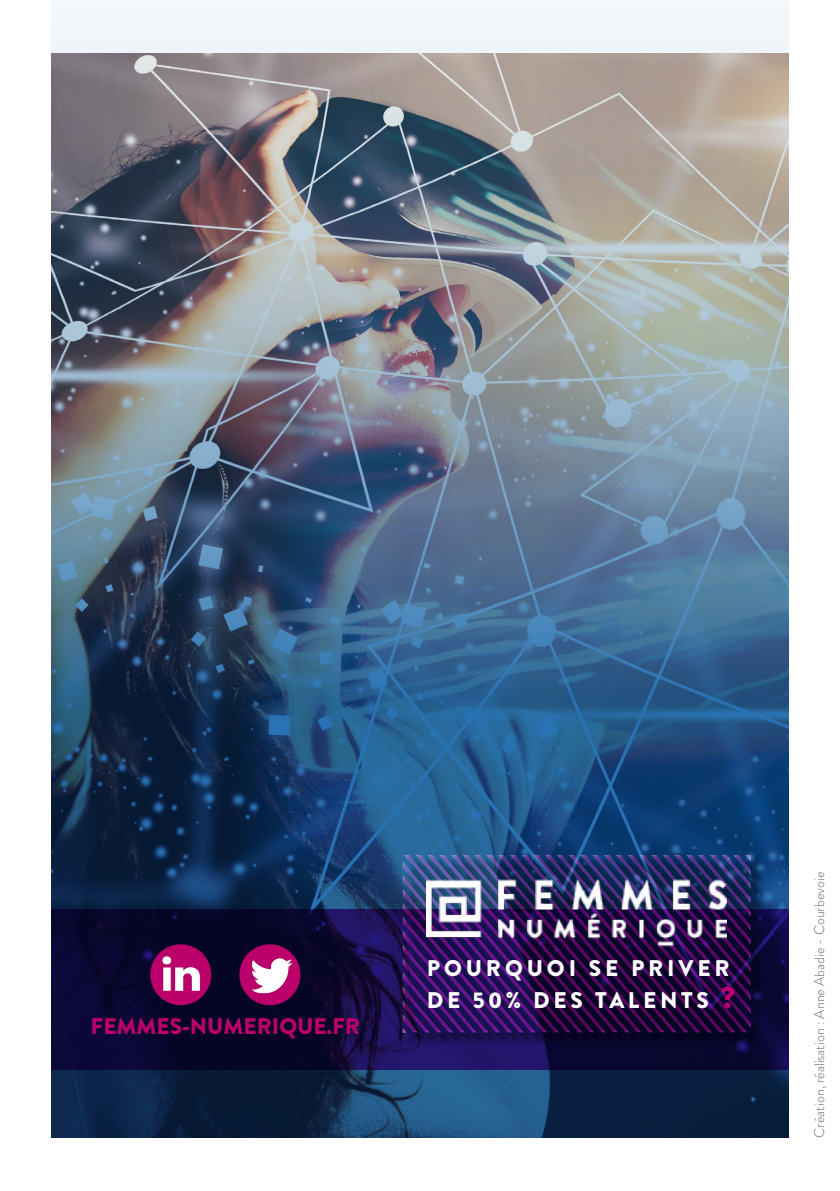
<style>
.page{position:relative;width:840px;height:1191px;background:#fff}
.page>*{position:absolute;margin:0;border:0;box-sizing:border-box;transform-origin:0 0}
.t1{font:900 22.6px/31.6px "Brandon Grotesque";letter-spacing:.17em;color:#fff}
.t2{font:900 22.6px "Brandon Grotesque";color:#bb006b}
.t3{font:300 14px "Brandon Grotesque";color:#6b6b6a}
.s1{font-size:30px;color:#bb006b}
</style>
<div class="page">
<img style="left:51px;top:0;width:737px;height:1137px">
<div style="left:404px;top:857px;width:360px;height:189px;background:#000;opacity:.75"></div>
<div style="left:384px;top:842px;width:383px;height:194px;background:#fff;opacity:.75"></div>
<img style="left:426px;top:879px;width:300px;height:67px">
<div style="left:150px;top:944px;width:61px;height:61px;background:#bb006b;border-radius:50%"></div>
<img style="left:158px;top:944px;width:44px;height:53px">
<div style="left:239px;top:944px;width:61px;height:61px;background:#bb006b;border-radius:50%"></div>
<img style="left:246px;top:953px;width:49px;height:41px">
<div style="left:708px;top:972px;width:47px;height:57px;background:#000;opacity:.75"></div>
<h1 class="t2" style="left:91px;top:1010px;width:271px">FEMMES-NUMERIQUE.FR</h1>
<h1 class="t1" style="left:426px;top:953px;width:309px">POURQUOI SE PRIVER<br>DE 50% DES TALENTS <span class="s1">?</span></h1>
<p class="t3" style="left:809px;top:1137px;width:267px;rotate:-90deg">Création, réalisation : Anne Abadie - Courbevoie</p>
</div>
